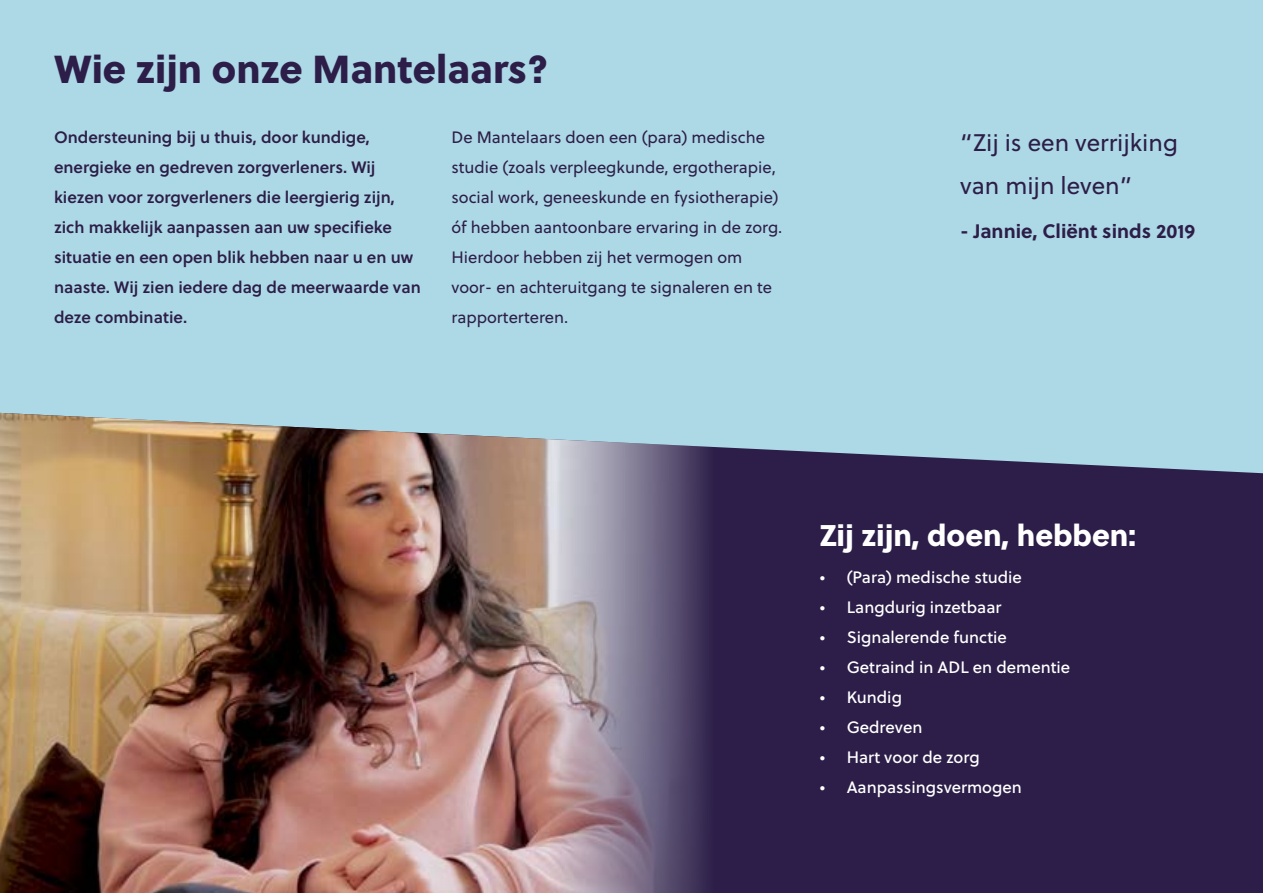
<style>
.page{position:relative;width:1263px;height:893px;background:#fff}
.page>*{position:absolute;margin:0;border:0;box-sizing:border-box;transform-origin:0 0}
.t1{font:39px "Soleil Xb";color:#2c1e48}
.t2{font:29.85px "Soleil Xb";color:#fff}
.t3{font:24px/43.5px "Soleil";color:#2c1e48}
.t4{font:700 19.5px "Soleil";color:#2c1e48}
.t5{font:16.5px/30px "Soleil Sb";color:#2c1e48}
.t6{font:16.5px/30px "Soleil";color:#2c1e48}
.t7{font:16.5px "Soleil";color:#fff}
</style>
<div class="page">
<div style="left:0;top:0;width:1263px;height:755px;background:#add8e6"></div>
<div style="left:1067px;top:463px;width:196px;height:430px;background:#2c1e48"></div>
<img style="left:0;top:413px;width:1067px;height:480px">
<h1 class="t1" style="left:54px;top:39px;width:496px">Wie zijn onze Mantelaars?</h1>
<p class="t5" style="left:54px;top:122px;width:368px">Ondersteuning bij u thuis, door kundige, energieke en gedreven zorgverleners. Wij kiezen voor zorgverleners die leergierig zijn, zich makkelijk aanpassen aan uw specifieke situatie en een open blik hebben naar u en uw naaste. Wij zien iedere dag de meerwaarde van deze combinatie.</p>
<p class="t6" style="left:451px;top:122px;width:332px">De Mantelaars doen een (para) medische studie (zoals verpleegkunde, ergotherapie, social work, geneeskunde en fysiotherapie) óf hebben aantoonbare ervaring in de zorg.<br>Hierdoor hebben zij het vermogen om voor- en achteruitgang te signaleren en te rapporterteren.</p>
<h3 class="t3" style="left:960px;top:120px;width:219px">“Zij is een verrijking van mijn leven”</h3>
<p class="t4" style="left:960px;top:216px;width:236px">- Jannie, Cliënt sinds 2019</p>
<h2 class="t2" style="left:820px;top:511px;width:318px">Zij zijn, doen, hebben:</h2>
<p class="t7" style="left:820px;top:565px;width:204px">• (Para) medische studie</p>
<p class="t7" style="left:820px;top:595px;width:183px">• Langdurig inzetbaar</p>
<p class="t7" style="left:820px;top:625px;width:189px">• Signalerende functie</p>
<p class="t7" style="left:820px;top:655px;width:252px">• Getraind in ADL en dementie</p>
<p class="t7" style="left:820px;top:685px;width:84px">• Kundig</p>
<p class="t7" style="left:820px;top:715px;width:104px">• Gedreven</p>
<p class="t7" style="left:820px;top:745px;width:162px">• Hart voor de zorg</p>
<p class="t7" style="left:820px;top:775px;width:204px">• Aanpassingsvermogen</p>
</div>
